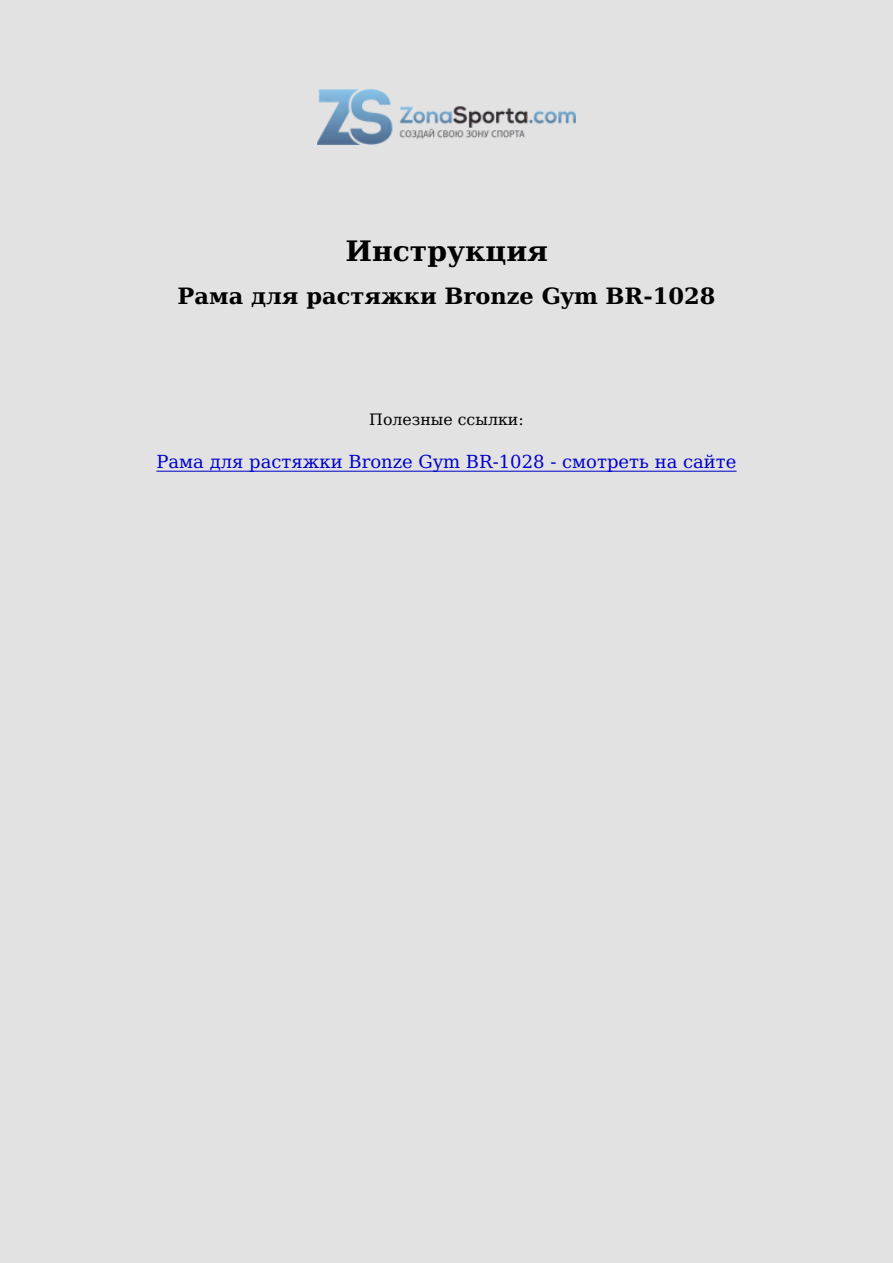
<style>
.page{position:relative;width:893px;height:1263px;background:#e2e2e2}
.page>*{position:absolute;margin:0;border:0;box-sizing:border-box;transform-origin:0 0}
.t1{font:700 28.2px "DejaVu Serif";color:#000}
.t2{font:700 22.5px "DejaVu Serif";color:#000}
.t3{font:18px "DejaVu Serif";color:#00c}
.t4{font:15.75px "DejaVu Serif";color:#000}
</style>
<div class="page">
<img style="left:317px;top:89px;width:259px;height:55px">
<hr style="left:156px;top:471px;width:581px;height:1px;background:#00c">
<h1 class="t1" style="left:345px;top:229px;width:204px">Инструкция</h1>
<p class="t2" style="left:178px;top:278px;width:539px">Рама для растяжки Bronze Gym BR-1028</p>
<p class="t4" style="left:369px;top:407px;width:156px">Полезные ссылки:</p>
<p class="t3" style="left:156px;top:448px;width:582px">Рама для растяжки Bronze Gym BR-1028 - смотреть на сайте</p>
</div>
